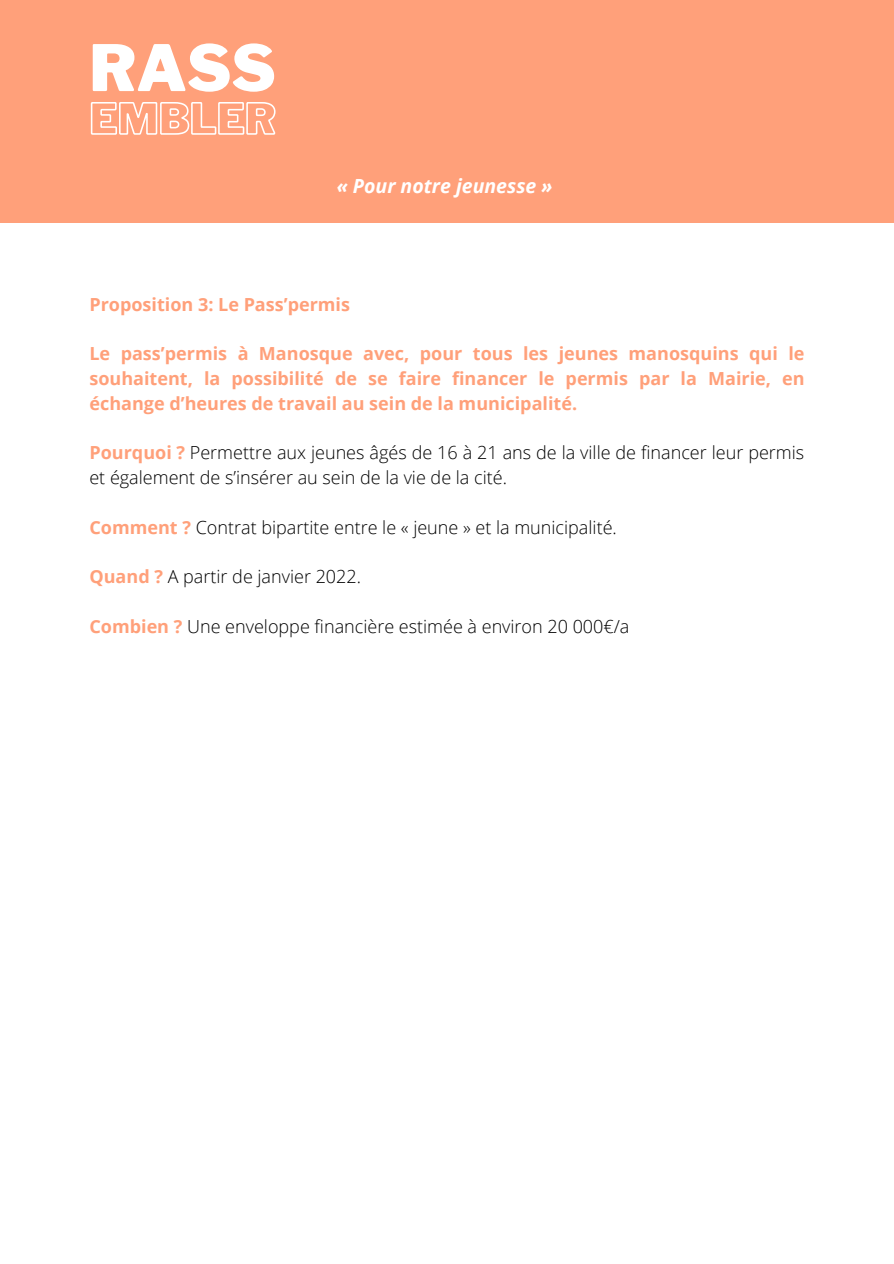
<style>
.page{position:relative;width:894px;height:1264px;background:#fff}
.page>*{position:absolute;margin:0;border:0;box-sizing:border-box;transform-origin:0 0}
.t1{font:900 63.3px "Libre Franklin";color:#fff}
.t2{font:italic 700 19.5px "Open Sans";color:#fff}
.t3{font:300 18px/24.8px "Open Sans";color:#000}
.t4{font:700 18px/24.8px "Open Sans";color:#ffa07a;text-align:justify}
.s1{font-weight:700;color:#ffa07a}
</style>
<div class="page">
<div style="left:0;top:0;width:893px;height:222px;background:#ffa07a"></div>
<svg style="left:90px;top:102px;width:186px;height:33px"></svg>
<p class="t1" style="left:89px;top:30px;width:188px">RASS</p>
<p class="t2" style="left:336px;top:172px;width:217px">« Pour notre jeunesse »</p>
<p class="t4" style="left:89px;top:291px;width:262px">Proposition 3: Le Pass’permis</p>
<p class="t4" style="left:89px;top:341px;width:716px">Le pass’permis à Manosque avec, pour tous les jeunes manosquins qui le souhaitent, la possibilité de se faire financer le permis par la Mairie, en échange d’heures de travail au sein de la municipalité.</p>
<p class="t3" style="left:89px;top:440px;width:716px"><span class="s1">Pourquoi ?</span> Permettre aux jeunes âgés de 16 à 21 ans de la ville de financer leur permis et également de s’insérer au sein de la vie de la cité.</p>
<p class="t3" style="left:89px;top:514px;width:528px"><span class="s1">Comment ?</span> Contrat bipartite entre le « jeune » et la municipalité.</p>
<p class="t3" style="left:89px;top:564px;width:273px"><span class="s1">Quand ?</span> A partir de janvier 2022.</p>
<p class="t3" style="left:89px;top:613px;width:541px"><span class="s1">Combien ?</span> Une enveloppe financière estimée à environ 20 000€/a</p>
</div>
